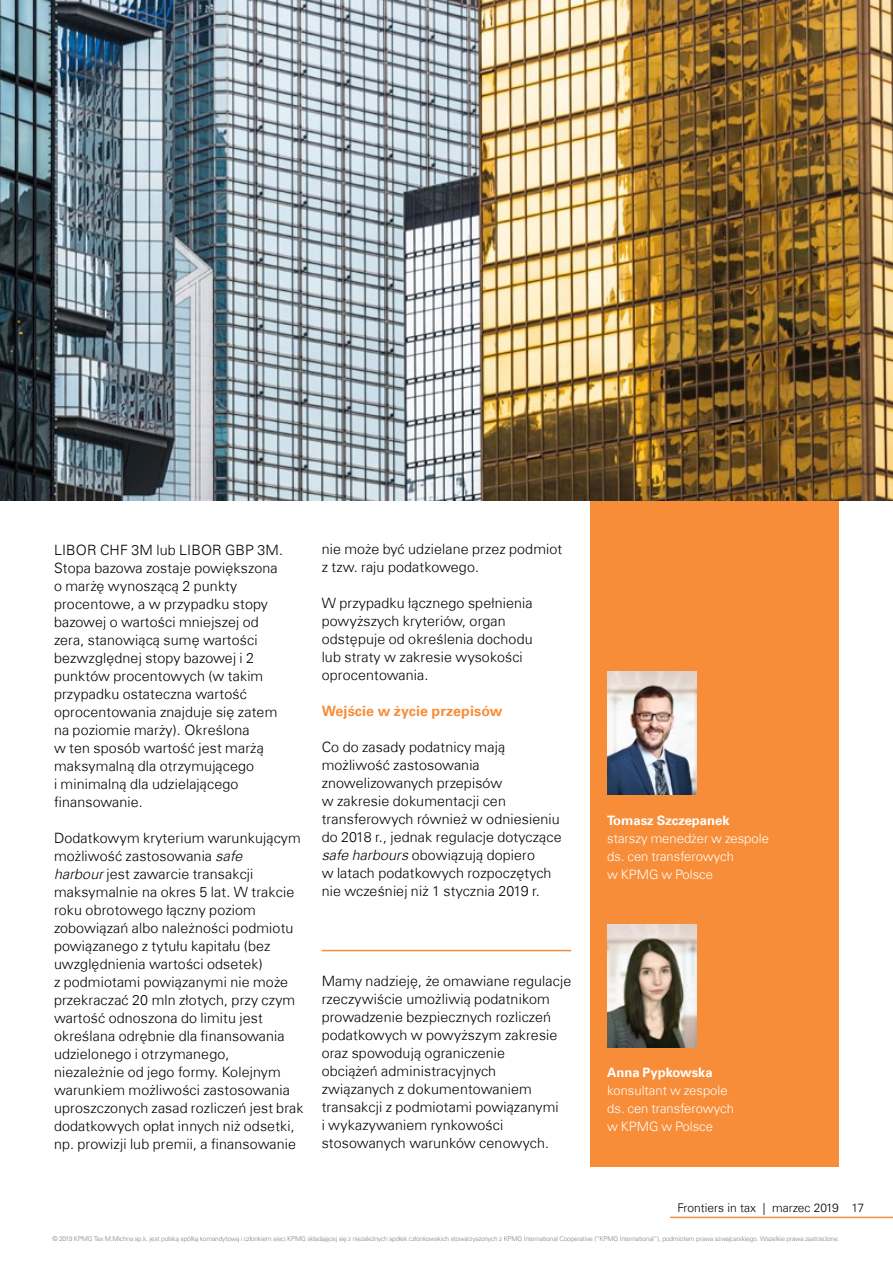
<style>
.page{position:relative;width:893px;height:1263px;background:#fff}
.page>*{position:absolute;margin:0;border:0;box-sizing:border-box;transform-origin:0 0}
.t1{font:300 14.25px/18px "Universfor KPMG";letter-spacing:.01em;color:#000}
.t2{font:700 14.25px "Universfor KPMG";letter-spacing:.01em;color:#f78d39}
.t3{font:300 13.05px/18px "Universfor KPMG";color:#fff}
.t4{font:700 13.05px "Universfor KPMG";color:#fff}
.t5{font:300 12px "Universfor KPMG";color:#000}
.t6{font:300 6.6px "Universfor KPMG";letter-spacing:-.025em;color:#808285}
.s1{font-style:italic}
</style>
<div class="page">
<div style="left:590px;top:287px;width:249px;height:879px;background:#f78d39"></div>
<img style="left:0;top:0;width:893px;height:500px">
<img style="left:607px;top:671px;width:90px;height:123px">
<img style="left:607px;top:924px;width:90px;height:123px">
<hr style="left:322px;top:950px;width:249px;height:1px;background:#f78d39">
<hr style="left:670px;top:1216px;width:223px;height:2px;background:#f78d39">
<p class="t1" style="left:54px;top:540px;width:231px">LIBOR CHF 3M lub LIBOR GBP 3M.<br>Stopa bazowa zostaje powiększona o marżę wynoszącą 2 punkty procentowe, a w przypadku stopy bazowej o wartości mniejszej od zera, stanowiącą sumę wartości bezwzględnej stopy bazowej i 2 punktów procentowych (w takim przypadku ostateczna wartość oprocentowania znajduje się zatem na poziomie marży). Określona<br>w ten sposób wartość jest marżą maksymalną dla otrzymującego<br>i minimalną dla udzielającego finansowanie.</p>
<p class="t1" style="left:54px;top:828px;width:251px">Dodatkowym kryterium warunkującym możliwość zastosowania <span class="s1">safe<br>harbour</span> jest zawarcie transakcji maksymalnie na okres 5 lat. W trakcie roku obrotowego łączny poziom zobowiązań albo należności podmiotu powiązanego z tytułu kapitału (bez uwzględnienia wartości odsetek)<br>z podmiotami powiązanymi nie może przekraczać 20 mln złotych, przy czym wartość odnoszona do limitu jest określana odrębnie dla finansowania udzielonego i otrzymanego,<br>niezależnie od jego formy. Kolejnym warunkiem możliwości zastosowania uproszczonych zasad rozliczeń jest brak dodatkowych opłat innych niż odsetki, np. prowizji lub premii, a finansowanie</p>
<p class="t1" style="left:322px;top:540px;width:242px">nie może być udzielane przez podmiot z tzw. raju podatkowego.</p>
<p class="t1" style="left:322px;top:594px;width:213px">W przypadku łącznego spełnienia powyższych kryteriów, organ odstępuje od określenia dochodu lub straty w zakresie wysokości oprocentowania.</p>
<p class="t2" style="left:322px;top:703px;width:182px">Wejście w życie przepisów</p>
<p class="t1" style="left:322px;top:738px;width:241px">Co do zasady podatnicy mają możliwość zastosowania znowelizowanych przepisów<br>w zakresie dokumentacji cen transferowych również w odniesieniu do 2018 r., jednak regulacje dotyczące <span class="s1">safe harbours</span> obowiązują dopiero<br>w latach podatkowych rozpoczętych nie wcześniej niż 1 stycznia 2019 r.</p>
<p class="t1" style="left:322px;top:972px;width:251px">Mamy nadzieję, że omawiane regulacje rzeczywiście umożliwią podatnikom prowadzenie bezpiecznych rozliczeń podatkowych w powyższym zakresie oraz spowodują ograniczenie<br>obciążeń administracyjnych związanych z dokumentowaniem transakcji z podmiotami powiązanymi<br>i wykazywaniem rynkowości stosowanych warunków cenowych.</p>
<p class="t4" style="left:607px;top:812px;width:124px">Tomasz Szczepanek</p>
<p class="t3" style="left:607px;top:829px;width:163px">starszy menedżer w zespole ds. cen transferowych<br>w KPMG w Polsce</p>
<p class="t4" style="left:607px;top:1064px;width:107px">Anna Pypkowska</p>
<p class="t3" style="left:607px;top:1081px;width:128px">konsultant w zespole ds. cen transferowych w KPMG w Polsce</p>
<p class="t5" style="left:677px;top:1200px;width:188px">Frontiers in tax | marzec 2019 17</p>
<p class="t6" style="left:52px;top:1234px;width:788px">© 2019 KPMG Tax M.Michna sp.k. jest polską spółką komandytową i członkiem sieci KPMG składającej się z niezależnych spółek członkowskich stowarzyszonych z KPMG International Cooperative (“KPMG International”), podmiotem prawa szwajcarskiego. Wszelkie prawa zastrzeżone.</p>
</div>
